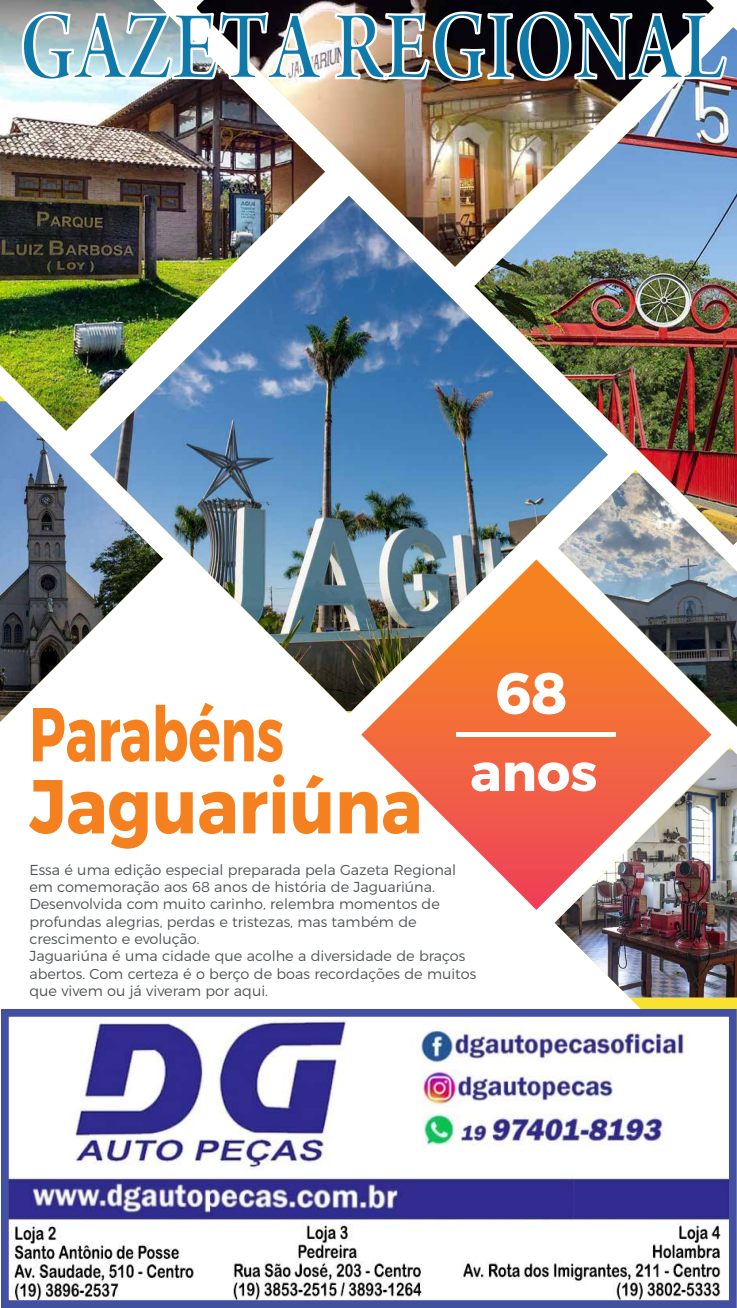
<style>
.page{position:relative;width:737px;height:1308px;background:#fff}
.page>*{position:absolute;margin:0;border:0;box-sizing:border-box;transform-origin:0 0}
.t1{font:700 76.12px/72px "Montserrat";color:#f58020;scale:.7 1}
.t2{font:700 58.19px "Montserrat";color:#fff}
.t3{font:700 52.32px "Montserrat";color:#fff}
.t4{font:300 14.44px/17.3px "Montserrat";color:#4e5355}
</style>
<div class="page">
<svg style="left:629px;top:747px;width:108px;height:335px"></svg>
<img style="left:554px;top:749px;width:183px;height:248px">
<img style="left:0;top:0;width:196px;height:395px">
<img style="left:10px;top:1017px;width:717px;height:281px">
<div style="left:1px;top:1008px;width:735px;height:299px;border:8px solid #434fa1"></div>
<svg style="left:361px;top:713px;width:350px;height:196px"></svg>
<hr style="left:456px;top:732px;width:160px;height:4px;background:#fff">
<img style="left:90px;top:196px;width:468px;height:515px">
<img style="left:0;top:401px;width:163px;height:321px">
<img style="left:197px;top:0;width:517px;height:267px">
<img style="left:474px;top:28px;width:263px;height:517px">
<img style="left:558px;top:473px;width:179px;height:253px">
<img style="left:20px;top:9px;width:708px;height:74px">
<h2 class="t2" style="left:495px;top:645px;width:73px">68</h2>
<h1 class="t1" style="left:29px;top:692px;width:563px">Parabéns<br>Jaguariúna</h1>
<p class="t4" style="left:29px;top:859px;width:448px">Essa é uma edição especial preparada pela Gazeta Regional em comemoração aos 68 anos de história de Jaguariúna.<br>Desenvolvida com muito carinho, relembra momentos de profundas alegrias, perdas e tristezas, mas também de crescimento e evolução.<br>Jaguariúna é uma cidade que acolhe a diversidade de braços abertos. Com certeza é o berço de boas recordações de muitos que vivem ou já viveram por aqui.</p>
<h3 class="t3" style="left:470px;top:729px;width:129px">anos</h3>
</div>
